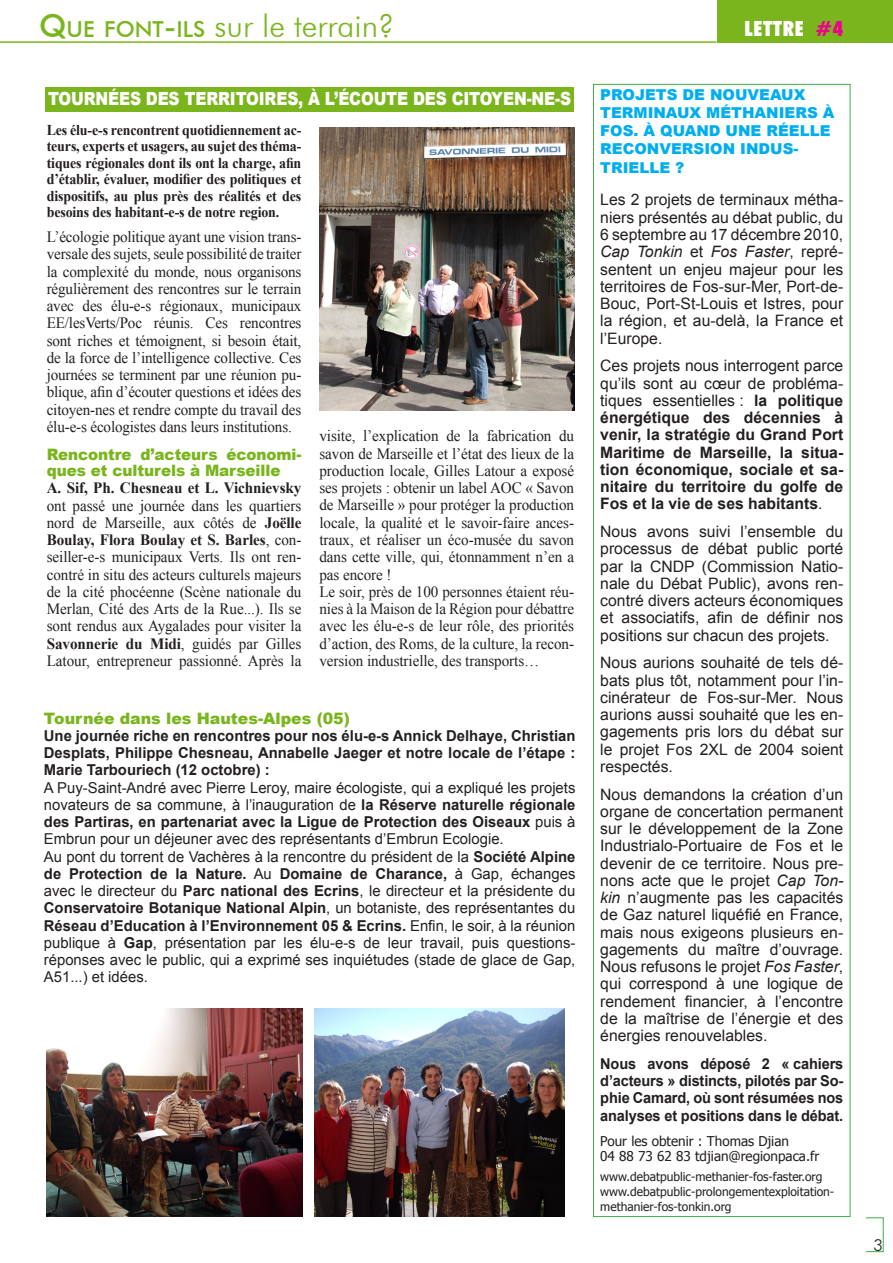
<style>
.page{position:relative;width:893px;height:1263px;background:#fff}
.page>*{position:absolute;margin:0;border:0;box-sizing:border-box;transform-origin:0 0}
.t1{font:300 31.5px "Futura BT";color:#7ab51d}
.t2{font:900 condensed 21px "Futura BT";letter-spacing:.03em;color:#fff}
.t3{font:900 18.15px "Arial";letter-spacing:-.01em;color:#fff;scale:.85 1}
.t4{font:300 16.5px "Futura BT";color:#231f20}
.t5{font:15.75px/17.2px "Times New Roman";letter-spacing:-.005em;color:#231f20;text-align:justify;scale:.96 1}
.t6{font:15.75px/17.2px "Arial";color:#231f20;text-align:justify}
.t7{font:700 15.75px/17.2px "Arial";color:#231f20;text-align:justify}
.t8{font:900 15.75px/16.5px "Arial";letter-spacing:-.005em;color:#7ab51d;scale:.96 1}
.t9{font:700 15.75px "Times New Roman";letter-spacing:-.005em;color:#231f20;scale:.96 1}
.t10{font:900 15.75px "Arial";letter-spacing:-.005em;color:#7ab51d}
.t11{font:15px/17.2px "Arial";color:#231f20}
.t12{font:700 15px/17.2px "Arial";letter-spacing:-.01em;color:#231f20;text-align:justify}
.t13{font:700 15px/16.5px "Times New Roman";letter-spacing:-.01em;color:#231f20;text-align:justify;scale:.93 1}
.t14{font:900 15px/18px "Arial";color:#00aeef}
.t15{font:13.5px/15px "Tahoma";color:#231f20}
.t16{font:12px/15px "Tahoma";color:#231f20}
.s1{font-weight:500}
.s2{font-weight:500;font-size:22.05px}
.s3{color:#ed028c}
.s4{font-weight:700}
.s5{font-style:italic}
.s6{font-weight:400}
</style>
<div class="page">
<hr style="left:0;top:41px;width:716px;height:2px;background:#7ab51d">
<div style="left:717px;top:0;width:176px;height:43px;background:#7ab51d"></div>
<img style="left:320px;top:127px;width:254px;height:284px">
<img style="left:314px;top:1008px;width:250px;height:209px">
<img style="left:47px;top:1008px;width:256px;height:209px">
<div style="left:45px;top:87px;width:529px;height:25px;background:#7ab51d"></div>
<h1 class="t1" style="left:39px;top:6px;width:356px"><span class="s1">Q</span><span class="s2">UE FONT</span><span class="s1">-</span><span class="s2">ILS</span> sur le terrain?</h1>
<h2 class="t2" style="left:744px;top:16px;width:100px">LETTRE <span class="s3">#4</span></h2>
<p class="t3" style="left:48px;top:86px;width:617px">TOURNÉES DES TERRITOIRES, À L’ÉCOUTE DES CITOYEN-NE-S</p>
<p class="t13" style="left:47px;top:121px;width:275px">Les élu-e-s rencontrent quotidiennement ac&shy;teurs, experts et usagers, au sujet des théma&shy;tiques régionales dont ils ont la charge, afin d’établir, évaluer, modifier des politiques et dispositifs, au plus près des réalités et des besoins des habitant-e-s de notre region.</p>
<p class="t5" style="left:47px;top:228px;width:267px">L’écologie politique ayant une vision trans&shy;versale des sujets, seule possibilité de traiter la complexité du monde, nous organisons régulièrement des rencontres sur le terrain avec des élu-e-s régionaux, municipaux EE/lesVerts/Poc réunis. Ces rencontres sont riches et témoignent, si besoin était, de la force de l’intelligence collective. Ces journées se terminent par une réunion pu&shy;blique, afin d’écouter questions et idées des citoyen-nes et rendre compte du travail des élu-e-s écologistes dans leurs institutions.</p>
<p class="t8" style="left:47px;top:445px;width:267px">Rencontre d’acteurs économi&shy;ques et culturels à Marseille</p>
<p class="t9" style="left:47px;top:477px;width:267px">A. Sif, Ph. Chesneau et L. Vichnievsky</p>
<p class="t5" style="left:47px;top:497px;width:267px">ont passé une journée dans les quartiers nord de Marseille, aux côtés de <span class="s4">Joëlle Boulay, Flora Boulay et S. Barles</span>, con&shy;seiller-e-s municipaux Verts. Ils ont ren&shy;contré in situ des acteurs culturels majeurs de la cité phocéenne (Scène nationale du Merlan, Cité des Arts de la Rue...). Ils se sont rendus aux Aygalades pour visiter la <span class="s4">Savonnerie du Midi</span>, guidés par Gilles Latour, entrepreneur passionné. Après la</p>
<p class="t5" style="left:319px;top:427px;width:267px;text-align:left">visite, l’explication de la fabrication du savon de Marseille et l’état des lieux de la production locale, Gilles Latour a exposé ses projets : obtenir un label AOC « Savon de Marseille » pour protéger la production locale, la qualité et le savoir-faire ances&shy;traux, et réaliser un éco-musée du savon dans cette ville, qui, étonnamment n’en a pas encore !<br>Le soir, près de 100 personnes étaient réu&shy;nies à la Maison de la Région pour débattre avec les élu-e-s de leur rôle, des priorités d’action, des Roms, de la culture, la recon&shy;version industrielle, des transports…</p>
<p class="t10" style="left:44px;top:706px;width:307px">Tournée dans les Hautes-Alpes (05)</p>
<p class="t12" style="left:44px;top:727px;width:533px">Une journée riche en rencontres pour nos élu-e-s Annick Delhaye, Christian Desplats, Philippe Chesneau, Annabelle Jaeger et notre locale de l’étape :<br>Marie Tarbouriech (12 octobre) :</p>
<p class="t11" style="left:44px;top:779px;width:533px">A Puy-Saint-André avec Pierre Leroy, maire écologiste, qui a expliqué les projets novateurs de sa commune, à l’inauguration de <span class="s4">la Réserve naturelle régionale des Partiras, en partenariat avec la Ligue de Protection des Oiseaux</span> puis à Embrun pour un déjeuner avec des représentants d’Embrun Ecologie.<br>Au pont du torrent de Vachères à la rencontre du président de la <span class="s4">Société Alpine de Protection de la Nature.</span> Au <span class="s4">Domaine de Charance,</span> à Gap, échanges avec le directeur du <span class="s4">Parc national des Ecrins</span>, le directeur et la présidente du <span class="s4">Conservatoire Botanique National Alpin</span>, un botaniste, des représentantes du <span class="s4">Réseau d’Education à l’Environnement 05 &amp; Ecrins.</span> Enfin, le soir, à la réunion publique à <span class="s4">Gap</span>, présentation par les élu-e-s de leur travail, puis questions&shy;réponses avec le public, qui a exprimé ses inquiétudes (stade de glace de Gap, A51...) et idées.</p>
<p class="t14" style="left:600px;top:85px;width:236px">PROJETS DE NOUVEAUX<br>TERMINAUX MÉTHANIERS À<br>FOS. À QUAND UNE RÉELLE<br>RECONVERSION INDUS-</p>
<p class="t14" style="left:600px;top:158px;width:86px">TRIELLE ?</p>
<p class="t6" style="left:600px;top:191px;width:245px">Les 2 projets de terminaux métha&shy;niers présentés au débat public, du 6 septembre au 17 décembre 2010, <span class="s5">Cap Tonkin</span> et <span class="s5">Fos Faster</span>, repré&shy;sentent un enjeu majeur pour les territoires de Fos-sur-Mer, Port-de-Bouc, Port-St-Louis et Istres, pour la région, et au-delà, la France et l’Europe.</p>
<p class="t7" style="left:600px;top:358px;width:245px"><span class="s6">Ces projets nous interrogent parce qu’ils sont au cœur de probléma&shy;tiques essentielles :</span> la politique énergétique des décennies à venir, la stratégie du Grand Port Maritime de Marseille, la situa&shy;tion économique, sociale et sa&shy;nitaire du territoire du golfe de Fos et la vie de ses habitants<span class="s6">.</span></p>
<p class="t6" style="left:600px;top:523px;width:245px">Nous avons suivi l’ensemble du processus de débat public porté par la CNDP (Commission Natio&shy;nale du Débat Public), avons ren&shy;contré divers acteurs économiques et associatifs, afin de définir nos positions sur chacun des projets.</p>
<p class="t6" style="left:600px;top:654px;width:245px">Nous aurions souhaité de tels dé&shy;bats plus tôt, notamment pour l’in&shy;cinérateur de Fos-sur-Mer. Nous aurions aussi souhaité que les en&shy;gagements pris lors du débat sur le projet Fos 2XL de 2004 soient respectés.</p>
<p class="t6" style="left:600px;top:785px;width:245px">Nous demandons la création d’un organe de concertation permanent sur le développement de la Zone Industrialo-Portuaire de Fos et le devenir de ce territoire. Nous pre&shy;nons acte que le projet <span class="s5">Cap Ton&shy;kin</span> n’augmente pas les capacités de Gaz naturel liquéfié en France, mais nous exigeons plusieurs en&shy;gagements du maître d’ouvrage.<br>Nous refusons le projet <span class="s5">Fos Faster</span>, qui correspond à une logique de rendement financier, à l’encontre de la maîtrise de l’énergie et des énergies renouvelables.</p>
<p class="t12" style="left:600px;top:1055px;width:245px">Nous avons déposé 2 « cahiers d’acteurs » distincts, pilotés par So&shy;phie Camard, où sont résumées nos analyses et positions dans le débat.</p>
<p class="t15" style="left:600px;top:1133px;width:220px">Pour les obtenir : Thomas Djian<br>04 88 73 62 83 tdjian@regionpaca.fr</p>
<p class="t16" style="left:600px;top:1168px;width:236px">www.debatpublic-methanier-fos-faster.org www.debatpublic-prolongementexploitation&shy;methanier-fos-tonkin.org</p>
<p class="t4" style="left:873px;top:1235px;width:11px">3</p>
</div>
